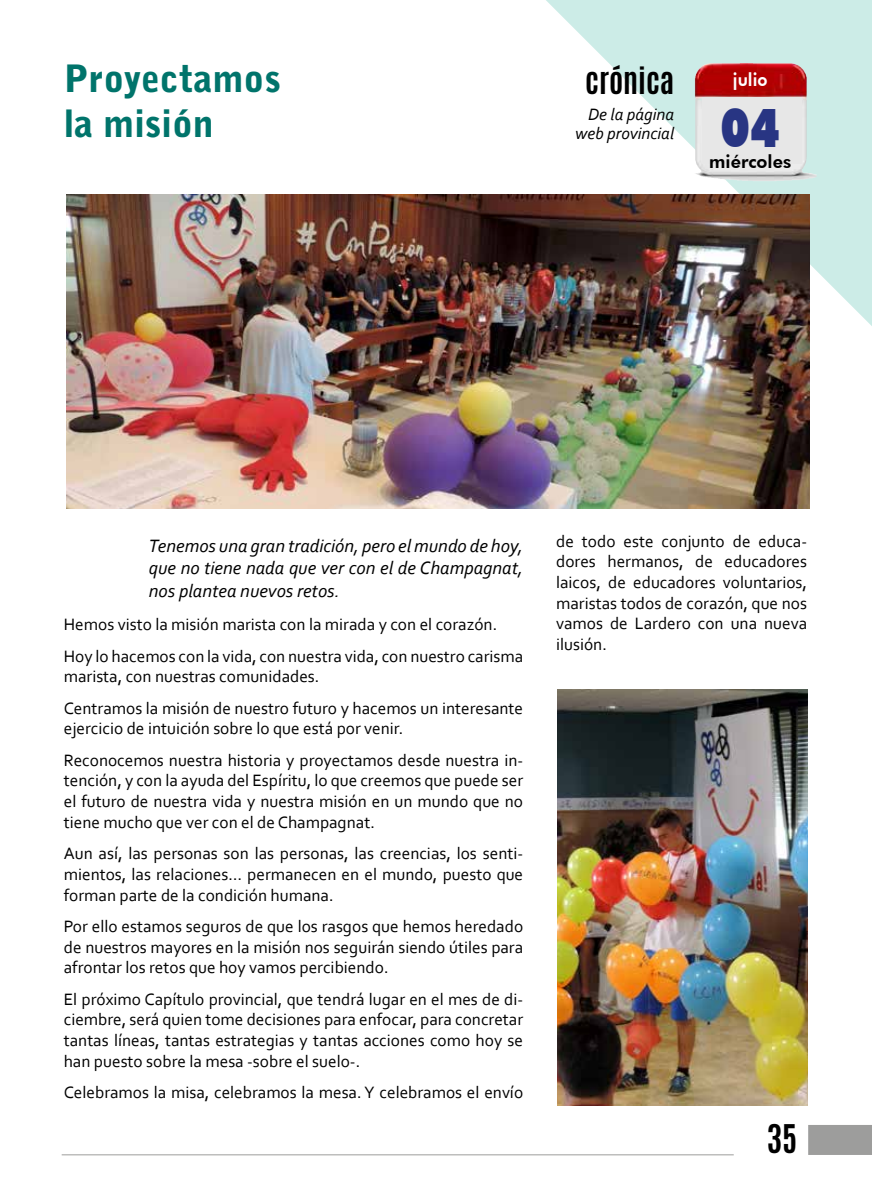
<style>
.page{position:relative;width:872px;height:1191px;background:#fff}
.page>*{position:absolute;margin:0;border:0;box-sizing:border-box;transform-origin:0 0}
.t1{font:900 54px "Futura BT";color:#283583;scale:.8 1}
.t2{font:900 37.5px/45px "Bell Gothic Std";color:#00746b}
.t3{font:700 33px "Antonio";color:#000}
.t4{font:700 30px "Antonio";color:#000}
.t5{font:italic 18.75px/22.5px "Corbel";color:#000;text-align:justify}
.t6{font:800 18px "Futura BT";color:#000}
.t7{font:800 18px "Futura BT";color:#fff;scale:.92 1}
.t8{font:17.25px/20.7px "Corbel";color:#000;text-align:justify}
.t9{font:italic 17.25px/19.5px "Corbel";color:#000;text-align:right}
</style>
<div class="page">
<div style="left:808px;top:1125px;width:64px;height:30px;background:#9d9d9c"></div>
<hr style="left:62px;top:1154px;width:671px;height:1px;background:#9d9d9c">
<svg style="left:530px;top:0;width:342px;height:326px;fill:#ccece7"></svg>
<img style="left:694px;top:63px;width:122px;height:118px">
<div style="left:701px;top:97px;width:100px;height:67px;background:#e7e7e7"></div>
<img style="left:66px;top:195px;width:744px;height:313px">
<img style="left:557px;top:689px;width:250px;height:416px">
<h2 class="t2" style="left:64px;top:56px;width:219px">Proyectamos la misión</h2>
<h3 class="t4" style="left:585px;top:58px;width:90px">CRÓNICA</h3>
<p class="t9" style="left:575px;top:104px;width:100px">De la página web provincial</p>
<p class="t7" style="left:733px;top:69px;width:39px">julio</p>
<h1 class="t1" style="left:720px;top:95px;width:75px">04</h1>
<p class="t6" style="left:709px;top:151px;width:83px">miércoles</p>
<p class="t5" style="left:149px;top:534px;width:376px">Tenemos una gran tradición, pero el mundo de hoy, que no tiene nada que ver con el de Champagnat, nos plantea nuevos retos.</p>
<p class="t8" style="left:64px;top:608px;width:461px;line-height:31.3px">Hemos visto la misión marista con la mirada y con el corazón.<br>Hoy lo hacemos con la vida, con nuestra vida, con nuestro carisma</p>
<p class="t8" style="left:64px;top:660px;width:461px;line-height:31.3px">marista, con nuestras comunidades.<br>Centramos la misión de nuestro futuro y hacemos un interesante</p>
<p class="t8" style="left:64px;top:712px;width:461px;line-height:31.3px">ejercicio de intuición sobre lo que está por venir.<br>Reconocemos nuestra historia y proyectamos desde nuestra in-</p>
<p class="t8" style="left:64px;top:770px;width:461px">tención, y con la ayuda del Espíritu, lo que creemos que puede ser el futuro de nuestra vida y nuestra misión en un mundo que no tiene mucho que ver con el de Champagnat.</p>
<p class="t8" style="left:64px;top:842px;width:461px">Aun así, las personas son las personas, las creencias, los senti&shy;mientos, las relaciones… permanecen en el mundo, puesto que forman parte de la condición humana.</p>
<p class="t8" style="left:64px;top:915px;width:461px">Por ello estamos seguros de que los rasgos que hemos heredado de nuestros mayores en la misión nos seguirán siendo útiles para afrontar los retos que hoy vamos percibiendo.</p>
<p class="t8" style="left:64px;top:988px;width:461px">El próximo Capítulo provincial, que tendrá lugar en el mes de di&shy;ciembre, será quien tome decisiones para enfocar, para concretar tantas líneas, tantas estrategias y tantas acciones como hoy se han puesto sobre la mesa -sobre el suelo-.</p>
<p class="t8" style="left:64px;top:1081px;width:461px">Celebramos la misa, celebramos la mesa. Y celebramos el envío</p>
<p class="t8" style="left:556px;top:530px;width:252px">de todo este conjunto de educa&shy;dores hermanos, de educadores laicos, de educadores voluntarios, maristas todos de corazón, que nos vamos de Lardero con una nueva ilusión.</p>
<h3 class="t3" style="left:766px;top:1114px;width:32px">35</h3>
</div>
